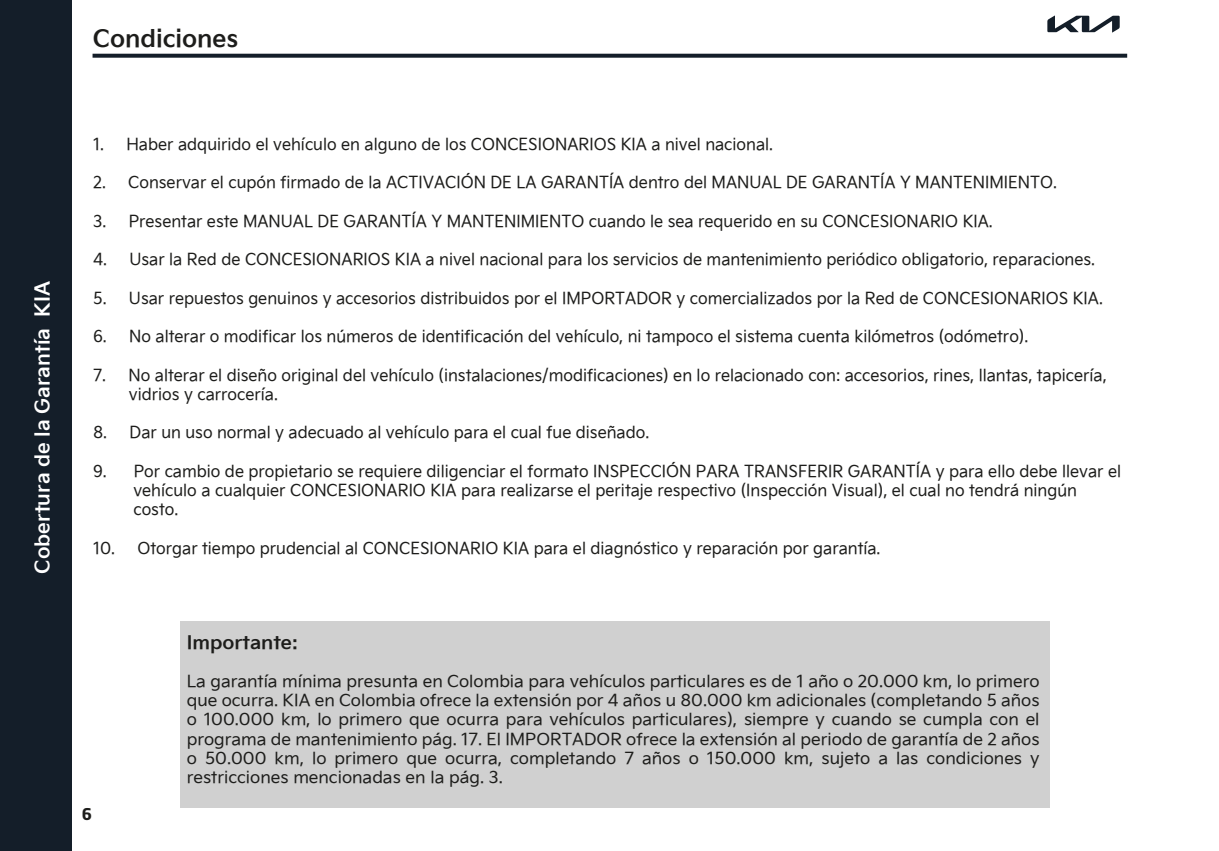
<style>
.page{position:relative;width:1219px;height:851px;background:#fff}
.page>*{position:absolute;margin:0;border:0;box-sizing:border-box;transform-origin:0 0}
.t1{font:700 24px "Kia Signature";color:#1d1d1b}
.t2{font:700 20px "Kia Signature";color:#fff}
.t3{font:700 18.4px "Kia Signature";color:#1d1d1b;scale:1.04 1}
.t4{font:16.4px/19.2px "Kia Signature";color:#1d1d1b}
.t5{font:16.4px/19.2px "Kia Signature";color:#1d1d1b;text-align:justify;scale:1.04 1}
.t6{font:700 16px "Neo Sans Pro";color:#1d1d1b}
</style>
<div class="page">
<div style="left:180px;top:621px;width:870px;height:186px;background:#d0d0d0"></div>
<div style="left:0;top:0;width:71px;height:850px;background:#141e29"></div>
<svg style="left:1047px;top:16px;width:73px;height:17px"></svg>
<svg style="left:93px;top:54px;width:1034px;height:4px;background:#252e38"></svg>
<h1 class="t1" style="left:93px;top:21px;width:147px">Condiciones</h1>
<p class="t2" style="left:27px;top:573px;width:294px;rotate:-90deg">Cobertura de la Garantía KIA</p>
<p class="t4" style="left:93px;top:134px;width:681px">1. Haber adquirido el vehículo en alguno de los CONCESIONARIOS KIA a nivel nacional.</p>
<p class="t4" style="left:93px;top:172px;width:965px">2. Conservar el cupón firmado de la ACTIVACIÓN DE LA GARANTÍA dentro del MANUAL DE GARANTÍA Y MANTENIMIENTO.</p>
<p class="t4" style="left:93px;top:210px;width:901px">3. Presentar este MANUAL DE GARANTÍA Y MANTENIMIENTO cuando le sea requerido en su CONCESIONARIO KIA.</p>
<p class="t4" style="left:93px;top:249px;width:1003px">4. Usar la Red de CONCESIONARIOS KIA a nivel nacional para los servicios de mantenimiento periódico obligatorio, reparaciones.</p>
<p class="t4" style="left:93px;top:287px;width:1011px">5. Usar repuestos genuinos y accesorios distribuidos por el IMPORTADOR y comercializados por la Red de CONCESIONARIOS KIA.</p>
<p class="t4" style="left:93px;top:326px;width:937px">6. No alterar o modificar los números de identificación del vehículo, ni tampoco el sistema cuenta kilómetros (odómetro).</p>
<p class="t4" style="left:129px;top:364px;width:979px;text-indent:-36px">7. No alterar el diseño original del vehículo (instalaciones/modificaciones) en lo relacionado con: accesorios, rines, llantas, tapicería, vidrios y carrocería.</p>
<p class="t4" style="left:93px;top:422px;width:558px">8. Dar un uso normal y adecuado al vehículo para el cual fue diseñado.</p>
<p class="t4" style="left:133px;top:460px;width:989px;text-indent:-40px">9. Por cambio de propietario se requiere diligenciar el formato INSPECCIÓN PARA TRANSFERIR GARANTÍA y para ello debe llevar el vehículo a cualquier CONCESIONARIO KIA para realizarse el peritaje respectivo (Inspección Visual), el cual no tendrá ningún costo.</p>
<p class="t4" style="left:93px;top:537px;width:789px">10. Otorgar tiempo prudencial al CONCESIONARIO KIA para el diagnóstico y reparación por garantía.</p>
<p class="t6" style="left:82px;top:803px;width:12px">6</p>
<p class="t3" style="left:187px;top:628px;width:108px">Importante:</p>
<p class="t5" style="left:187px;top:670px;width:822px">La garantía mínima presunta en Colombia para vehículos particulares es de 1 año o 20.000 km, lo primero que ocurra. KIA en Colombia ofrece la extensión por 4 años u 80.000 km adicionales (completando 5 años o 100.000 km, lo primero que ocurra para vehículos particulares), siempre y cuando se cumpla con el programa de mantenimiento pág. 17. El IMPORTADOR ofrece la extensión al periodo de garantía de 2 años o 50.000 km, lo primero que ocurra, completando 7 años o 150.000 km, sujeto a las condiciones y restricciones mencionadas en la pág. 3.</p>
</div>
